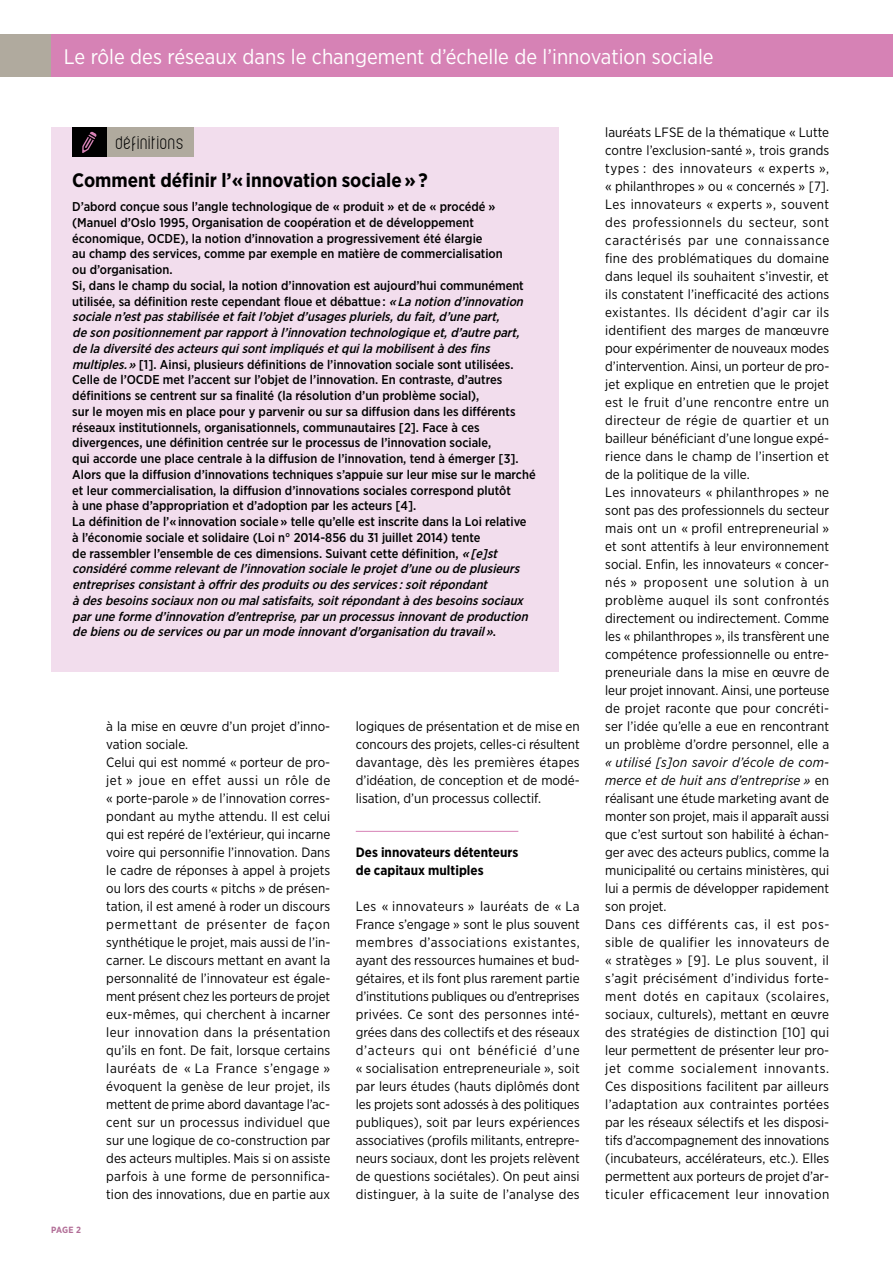
<style>
.page{position:relative;width:893px;height:1263px;background:#fff}
.page>*{position:absolute;margin:0;border:0;box-sizing:border-box;transform-origin:0 0}
.t1{font:21px "Gotham Narrow";color:#fff}
.t2{font:700 19.5px "Gotham Narrow";color:#000}
.t3{font:18px "Violette";letter-spacing:.03em;color:#000}
.t4{font:13.5px/18px "Gotham Narrow";color:#000}
.t5{font:700 13.5px/18px "Gotham Narrow";color:#000}
.t6{font:500 12.75px/15.8px "Gotham Narrow";color:#000}
.t7{font:700 9px "Gotham Narrow";color:#b26e97}
.s1{font-style:italic}
</style>
<div class="page">
<div style="left:51px;top:34px;width:842px;height:43px;background:#d682b5"></div>
<div style="left:0;top:34px;width:51px;height:43px;background:#b0aa9e"></div>
<hr style="left:356px;top:831px;width:162px;height:1px;background:#d682b5">
<div style="left:51px;top:128px;width:507px;height:544px;background:#f2dded"></div>
<div style="left:106px;top:128px;width:88px;height:29px;background:#b0aa9e"></div>
<div style="left:72px;top:128px;width:34px;height:29px;background:#000"></div>
<svg style="left:82px;top:132px;width:14px;height:21px"></svg>
<h1 class="t1" style="left:64px;top:43px;width:651px">Le rôle des réseaux dans le changement d’échelle de l’innovation sociale</h1>
<h3 class="t3" style="left:116px;top:133px;width:70px">définitions</h3>
<h2 class="t2" style="left:72px;top:167px;width:357px">Comment définir l’« innovation sociale » ?</h2>
<p class="t6" style="left:72px;top:199px;width:465px">D’abord conçue sous l’angle technologique de « produit » et de « procédé » (Manuel d’Oslo 1995, Organisation de coopération et de développement économique, OCDE), la notion d’innovation a progressivement été élargie<br>au champ des services, comme par exemple en matière de commercialisation<br>ou d’organisation.<br>Si, dans le champ du social, la notion d’innovation est aujourd’hui communément utilisée, sa définition reste cependant floue et débattue : <span class="s1">«Lanotiond’innovation socialen’estpasstabiliséeetfaitl’objetd’usagespluriels,dufait,d’unepart, desonpositionnementparrapportàl’innovationtechnologiqueet,d’autrepart, deladiversitédesacteursquisontimpliquésetquilamobilisentàdesfins multiples.»</span>[1]. Ainsi, plusieurs définitions de l’innovation sociale sont utilisées.<br>Celle de l’OCDE met l’accent sur l’objet de l’innovation. En contraste, d’autres définitions se centrent sur sa finalité (la résolution d’un problème social),<br>sur le moyen mis en place pour y parvenir ou sur sa diffusion dans les différents réseaux institutionnels, organisationnels, communautaires [2]. Face à ces divergences, une définition centrée sur le processus de l’innovation sociale,<br>qui accorde une place centrale à la diffusion de l’innovation, tend à émerger [3].<br>Alors que la diffusion d’innovations techniques s’appuie sur leur mise sur le marché et leur commercialisation, la diffusion d’innovations sociales correspond plutôt<br>à une phase d’appropriation et d’adoption par les acteurs [4].<br>La définition de l’« innovation sociale » telle qu’elle est inscrite dans la Loi relative à l’économie sociale et solidaire (Loi n° 2014-856 du 31 juillet 2014) tente<br>de rassembler l’ensemble de ces dimensions. Suivant cette définition, <span class="s1">«[e]st considérécommerelevantdel’innovationsocialeleprojetd’uneoudeplusieurs entreprisesconsistantàoffrirdesproduitsoudesservices:soitrépondant àdesbesoinssociauxnonoumalsatisfaits,soitrépondantàdesbesoinssociaux paruneformed’innovationd’entreprise,parunprocessusinnovantdeproduction debiensoudeservicesouparunmodeinnovantd’organisationdutravail»</span>.</p>
<p class="t7" style="left:51px;top:1224px;width:31px">PAGE 2</p>
<p class="t4" style="left:106px;top:717px;width:226px">à la mise en œuvre d’un projet d’inno&shy;vation sociale.<br>Celui qui est nommé « porteur de pro&shy;jet » joue en effet aussi un rôle de « porte-parole » de l’innovation corres&shy;pondant au mythe attendu. Il est celui qui est repéré de l’extérieur, qui incarne voire qui personnifie l’innovation. Dans le cadre de réponses à appel à projets ou lors des courts « pitchs » de présen&shy;tation, il est amené à roder un discours permettant de présenter de façon synthétique le projet, mais aussi de l’in&shy;carner. Le discours mettant en avant la personnalité de l’innovateur est égale&shy;ment présent chez les porteurs de projet eux-mêmes, qui cherchent à incarner leur innovation dans la présentation qu’ils en font. De fait, lorsque certains lauréats de « La France s’engage » évoquent la genèse de leur projet, ils mettent de prime abord davantage l’ac&shy;cent sur un processus individuel que sur une logique de co-construction par des acteurs multiples. Mais si on assiste parfois à une forme de personnifica&shy;tion des innovations, due en partie aux</p>
<p class="t4" style="left:356px;top:717px;width:225px;text-align:justify">logiques de présentation et de mise en concours des projets, celles-ci résultent davantage, dès les premières étapes d’idéation, de conception et de modé&shy;lisation, d’un processus collectif.</p>
<p class="t5" style="left:356px;top:843px;width:164px">Des innovateurs détenteurs de capitaux multiples</p>
<p class="t4" style="left:356px;top:897px;width:226px;text-align:justify">Les « innovateurs » lauréats de « La France s’engage » sont le plus souvent membres d’associations existantes, ayant des ressources humaines et bud&shy;gétaires, et ils font plus rarement partie d’institutions publiques ou d’entreprises privées. Ce sont des personnes inté&shy;grées dans des collectifs et des réseaux d’acteurs qui ont bénéficié d’une « socialisation entrepreneuriale », soit par leurs études (hauts diplômés dont les projets sont adossés à des politiques publiques), soit par leurs expériences associatives (profils militants, entrepre&shy;neurs sociaux, dont les projets relèvent de questions sociétales). On peut ainsi distinguer, à la suite de l’analyse des</p>
<p class="t4" style="left:605px;top:123px;width:226px">lauréats LFSE de la thématique « Lutte contre l’exclusion-santé », trois grands types : des innovateurs « experts », « philanthropes » ou « concernés » [7].<br>Les innovateurs « experts », souvent des professionnels du secteur, sont caractérisés par une connaissance fine des problématiques du domaine dans lequel ils souhaitent s’investir, et ils constatent l’inefficacité des actions existantes. Ils décident d’agir car ils identifient des marges de manœuvre pour expérimenter de nouveaux modes d’intervention. Ainsi, un porteur de pro&shy;jet explique en entretien que le projet est le fruit d’une rencontre entre un directeur de régie de quartier et un bailleur bénéficiant d’une longue expé&shy;rience dans le champ de l’insertion et de la politique de la ville.<br>Les innovateurs « philanthropes » ne sont pas des professionnels du secteur mais ont un « profil entrepreneurial » et sont attentifs à leur environnement social. Enfin, les innovateurs « concer&shy;nés » proposent une solution à un problème auquel ils sont confrontés directement ou indirectement. Comme les « philanthropes », ils transfèrent une compétence professionnelle ou entre&shy;preneuriale dans la mise en œuvre de leur projet innovant. Ainsi, une porteuse de projet raconte que pour concréti&shy;ser l’idée qu’elle a eue en rencontrant un problème d’ordre personnel, elle a</p>
<p class="t4" style="left:605px;top:753px;width:226px"><span class="s1">« utilisé [s]on savoir d’école de com&shy;merce et de huit ans d’entreprise »</span> en réalisant une étude marketing avant de monter son projet, mais il apparaît aussi que c’est surtout son habilité à échan&shy;ger avec des acteurs publics, comme la municipalité ou certains ministères, qui lui a permis de développer rapidement son projet.<br>Dans ces différents cas, il est pos&shy;sible de qualifier les innovateurs de « stratèges » [9]. Le plus souvent, il s’agit précisément d’individus forte&shy;ment dotés en capitaux (scolaires, sociaux, culturels), mettant en œuvre des stratégies de distinction [10] qui leur permettent de présenter leur pro&shy;jet comme socialement innovants.<br>Ces dispositions facilitent par ailleurs l’adaptation aux contraintes portées par les réseaux sélectifs et les disposi&shy;tifs d’accompagnement des innovations (incubateurs, accélérateurs, etc.). Elles permettent aux porteurs de projet d’ar&shy;ticuler efficacement leur innovation</p>
</div>
